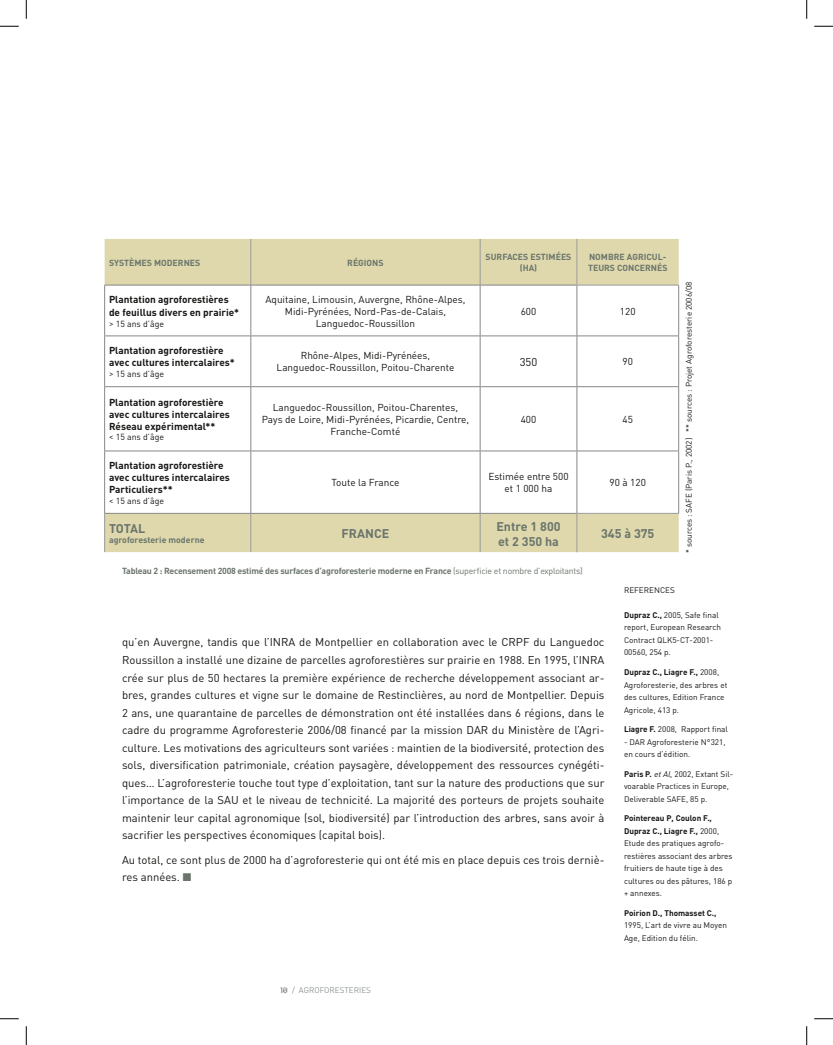
<style>
.page{position:relative;width:833px;height:1045px;background:#fff}
.page>*{position:absolute;margin:0;border:0;box-sizing:border-box;transform-origin:0 0}
.t1{font:700 12.5px/15px "DIN";color:#6b756c}
.t2{font:11.25px/17.5px "DIN";color:#171715;text-align:justify}
.t3{font:10px/12px "DIN";color:#171715;text-align:center}
.t4{font:700 10px/12px "DIN";color:#171715}
.t5{font:700 8.75px/10.5px "DIN";letter-spacing:-.015em;color:#6b756c;text-align:center}
.t6{font:8.75px "DIN";color:#171715}
.t7{font:8.12px/12.5px "DIN";color:#171715}
.t8{font:700 8.12px "DIN";color:#171715}
.t9{font:300 8.12px "DIN";color:#6b756c}
.s1{font-family:"Trebuchet MS"}
.s2{font-weight:400}
.s3{color:#6b756c}
.s4{font-family:"Synchro LET";font-weight:400}
.s5{font-weight:700}
.s6{font-style:italic}
</style>
<div class="page">
<svg style="left:105px;top:239px;width:573px;height:313px"></svg>
<hr style="left:104px;top:513px;width:1px;height:39px;background:#9b9c9c">
<hr style="left:250px;top:513px;width:1px;height:39px;background:#9b9c9c">
<hr style="left:479px;top:513px;width:1px;height:39px;background:#9b9c9c">
<hr style="left:250px;top:239px;width:1px;height:46px;background:#9b9c9c">
<hr style="left:479px;top:239px;width:1px;height:46px;background:#9b9c9c">
<hr style="left:251px;top:285px;width:229px;height:1px;background:#868786">
<hr style="left:480px;top:285px;width:96px;height:1px;background:#868786">
<hr style="left:479px;top:285px;width:1px;height:50px;background:#868786">
<hr style="left:576px;top:285px;width:1px;height:50px;background:#868786">
<hr style="left:678px;top:285px;width:1px;height:50px;background:#868786">
<hr style="left:251px;top:335px;width:229px;height:1px;background:#868786">
<hr style="left:480px;top:335px;width:96px;height:1px;background:#868786">
<hr style="left:479px;top:336px;width:1px;height:50px;background:#868786">
<hr style="left:576px;top:335px;width:102px;height:1px;background:#868786">
<hr style="left:576px;top:336px;width:1px;height:50px;background:#868786">
<hr style="left:678px;top:336px;width:1px;height:50px;background:#868786">
<hr style="left:251px;top:386px;width:229px;height:1px;background:#868786">
<hr style="left:480px;top:386px;width:96px;height:1px;background:#868786">
<hr style="left:479px;top:387px;width:1px;height:64px;background:#868786">
<hr style="left:576px;top:386px;width:102px;height:1px;background:#868786">
<hr style="left:576px;top:387px;width:1px;height:64px;background:#868786">
<hr style="left:678px;top:387px;width:1px;height:64px;background:#868786">
<hr style="left:251px;top:451px;width:229px;height:1px;background:#868786">
<hr style="left:251px;top:513px;width:229px;height:1px;background:#868786">
<hr style="left:480px;top:451px;width:96px;height:1px;background:#868786">
<hr style="left:479px;top:451px;width:1px;height:62px;background:#868786">
<hr style="left:480px;top:513px;width:96px;height:1px;background:#868786">
<hr style="left:576px;top:451px;width:102px;height:1px;background:#868786">
<hr style="left:576px;top:451px;width:1px;height:62px;background:#868786">
<hr style="left:678px;top:451px;width:1px;height:62px;background:#868786">
<hr style="left:104px;top:285px;width:147px;height:1px;background:#868786">
<hr style="left:104px;top:285px;width:1px;height:50px;background:#868786">
<hr style="left:250px;top:285px;width:1px;height:50px;background:#868786">
<hr style="left:104px;top:335px;width:147px;height:1px;background:#868786">
<hr style="left:104px;top:336px;width:1px;height:50px;background:#868786">
<hr style="left:250px;top:336px;width:1px;height:50px;background:#868786">
<hr style="left:104px;top:386px;width:147px;height:1px;background:#868786">
<hr style="left:104px;top:387px;width:1px;height:64px;background:#868786">
<hr style="left:250px;top:387px;width:1px;height:64px;background:#868786">
<hr style="left:104px;top:451px;width:147px;height:1px;background:#868786">
<hr style="left:104px;top:451px;width:1px;height:62px;background:#868786">
<hr style="left:250px;top:451px;width:1px;height:62px;background:#868786">
<hr style="left:104px;top:513px;width:147px;height:1px;background:#868786">
<hr style="left:576px;top:513px;width:1px;height:39px;background:#9b9c9c">
<hr style="left:576px;top:513px;width:102px;height:1px;background:#9b9c9c">
<hr style="left:576px;top:239px;width:1px;height:46px;background:#9b9c9c">
<hr style="left:576px;top:285px;width:102px;height:1px;background:#9b9c9c">
<svg style="left:0;top:25px;width:19px;height:2px"></svg>
<svg style="left:814px;top:25px;width:18px;height:2px"></svg>
<svg style="left:0;top:1018px;width:19px;height:1px"></svg>
<svg style="left:814px;top:1018px;width:18px;height:1px"></svg>
<svg style="left:25px;top:0;width:2px;height:19px"></svg>
<svg style="left:25px;top:1026px;width:2px;height:19px"></svg>
<svg style="left:806px;top:0;width:1px;height:19px"></svg>
<svg style="left:806px;top:1026px;width:1px;height:19px"></svg>
<p class="t5" style="left:109px;top:257px;width:93px">SYSTÈM ES MODERN ES</p>
<p class="t5" style="left:347px;top:257px;width:38px">RÉGIONS</p>
<p class="t5" style="left:485px;top:251px;width:87px">SURFACES ESTIMÉES (HA)</p>
<p class="t5" style="left:588px;top:251px;width:64px">NOMBRE AGRICUL</p>
<p class="t5" style="left:587px;top:251px;width:81px;text-align:right">-<br>TEURS CONCERNÉS</p>
<p class="t4" style="left:109px;top:292px;width:132px;line-height:13.5px">Plantation agroforestières de feuillus divers en prairie*</p>
<p class="t6" style="left:109px;top:318px;width:57px"><span class="s1">&gt;</span> 15 ans d’âge</p>
<p class="t3" style="left:265px;top:293px;width:201px">Aquitaine, Limousin, Auvergne, Rhône-Alpes,<br>Midi-Pyrénées, Nord-Pas-de-Calais,<br>Languedoc-Roussillon</p>
<p class="t3" style="left:520px;top:305px;width:17px">600</p>
<p class="t3" style="left:619px;top:305px;width:17px">120</p>
<p class="t4" style="left:109px;top:344px;width:127px">Plantation agroforestière avec cultures intercalaires*</p>
<p class="t6" style="left:109px;top:368px;width:57px"><span class="s1">&gt;</span> 15 ans d’âge</p>
<p class="t3" style="left:276px;top:349px;width:179px">Rhône-Alpes, Midi-Pyrénées,<br>Languedoc-Roussillon, Poitou-Charente</p>
<p class="t2" style="left:519px;top:353px;width:19px">350</p>
<p class="t3" style="left:622px;top:355px;width:12px">90</p>
<p class="t4" style="left:109px;top:396px;width:122px">Plantation agroforestière avec cultures intercalaires<br>Réseau expérimental**</p>
<p class="t6" style="left:109px;top:431px;width:57px"><span class="s1">&lt;</span> 15 ans d’âge</p>
<p class="t3" style="left:261px;top:401px;width:209px">Languedoc-Roussillon, Poitou-Charentes,<br>Pays de Loire, Midi-Pyrénées, Picardie, Centre,<br>Franche-Comté</p>
<p class="t3" style="left:520px;top:413px;width:17px">400</p>
<p class="t3" style="left:622px;top:413px;width:12px">45</p>
<p class="t4" style="left:109px;top:459px;width:122px">Plantation agroforestière avec cultures intercalaires<br>Particuliers**</p>
<p class="t6" style="left:109px;top:495px;width:57px"><span class="s1">&lt;</span> 15 ans d’âge</p>
<p class="t3" style="left:331px;top:476px;width:69px">Toute la France</p>
<p class="t3" style="left:488px;top:470px;width:82px">Estimée entre 500 et 1 000 ha</p>
<p class="t3" style="left:609px;top:476px;width:38px">90 à 120</p>
<p class="t1" style="left:109px;top:520px;width:36px">TOTAL</p>
<p class="t5" style="left:109px;top:534px;width:97px">agroforesterie moderne</p>
<p class="t1" style="left:341px;top:525px;width:49px">FRANCE</p>
<p class="t1" style="left:496px;top:518px;width:66px">Entre 1 800 et 2 350 ha</p>
<p class="t1" style="left:600px;top:525px;width:55px">345 à 375</p>
<p class="t5" style="left:122px;top:565px;width:462px">Tableau 2 : Recensement 2008 estimé des surfaces d’agroforesterie moderne en France <span class="s2">(superficie et nombre d’exploitants)</span></p>
<p class="t7" style="left:682px;top:553px;width:273px;rotate:-90deg">* sources : SAFE (Paris P., 2002) ** sources : Projet Agroforesterie 2006/08</p>
<p class="t2" style="left:122px;top:633px;width:483px">qu’en Auvergne, tandis que l’INRA de Montpellier en collaboration avec le CRPF du Languedoc Roussillon a installé une dizaine de parcelles agroforestières sur prairie en 1988. En 1995, l’INRA crée sur plus de 50 hectares la première expérience de recherche développement associant ar&shy;bres, grandes cultures et vigne sur le domaine de Restinclières, au nord de Montpellier. Depuis 2 ans, une quarantaine de parcelles de démonstration ont été installées dans 6 régions, dans le cadre du programme Agroforesterie 2006/08 financé par la mission DAR du Ministère de l’Agri&shy;culture. Les motivations des agriculteurs sont variées : maintien de la biodiversité, protection des sols, diversification patrimoniale, création paysagère, développement des ressources cynégéti&shy;ques… L’agroforesterie touche tout type d’exploitation, tant sur la nature des productions que sur l’importance de la SAU et le niveau de technicité. La majorité des porteurs de projets souhaite maintenir leur capital agronomique (sol, biodiversité) par l’introduction des arbres, sans avoir à sacrifier les perspectives économiques (capital bois).</p>
<p class="t2" style="left:122px;top:850px;width:483px">Au total, ce sont plus de 2000 ha d’agroforesterie qui ont été mis en place depuis ces trois derniè&shy;res années. <span class="s3">■</span></p>
<p class="t9" style="left:280px;top:985px;width:92px"><span class="s4">10</span> / AGROFORESTERIES</p>
<p class="t7" style="left:623px;top:583px;width:52px">REFERENCES</p>
<p class="t7" style="left:623px;top:608px;width:98px"><span class="s5">Dupraz C.,</span> 2005, Safe final report, European Research<br>Contract QLK5-CT-2001-<br>00560, 254 p.</p>
<p class="t7" style="left:623px;top:665px;width:105px"><span class="s5">Dupraz C., Liagre F.,</span> 2008,<br>Agroforesterie, des arbres et des cultures, Edition France<br>Agricole, 413 p.</p>
<p class="t7" style="left:623px;top:723px;width:105px"><span class="s5">Liagre F.</span> 2008, Rapport final</p>
<p class="t7" style="left:623px;top:735px;width:103px">- DAR Agroforesterie N°321, en cours d’édition.</p>
<p class="t7" style="left:623px;top:767px;width:111px"><span class="s5">Paris P.</span> <span class="s6">etAl</span>, 2002, Extant Sil&shy;voarable Practices in Europe,<br>Deliverable SAFE, 85 p.</p>
<p class="t7" style="left:623px;top:812px;width:110px"><span class="s5">Pointereau P, Coulon F.,<br>Dupraz C., Liagre F.,</span> 2000,<br>Etude des pratiques agrofo&shy;restières associant des arbres fruitiers de haute tige à des cultures ou des pâtures, 186 p + annexes.</p>
<p class="t8" style="left:623px;top:907px;width:94px">Poirion D., Thomasset C.,</p>
<p class="t7" style="left:623px;top:919px;width:104px">1995, L’art de vivre au Moyen<br>Age, Edition du félin.</p>
</div>
